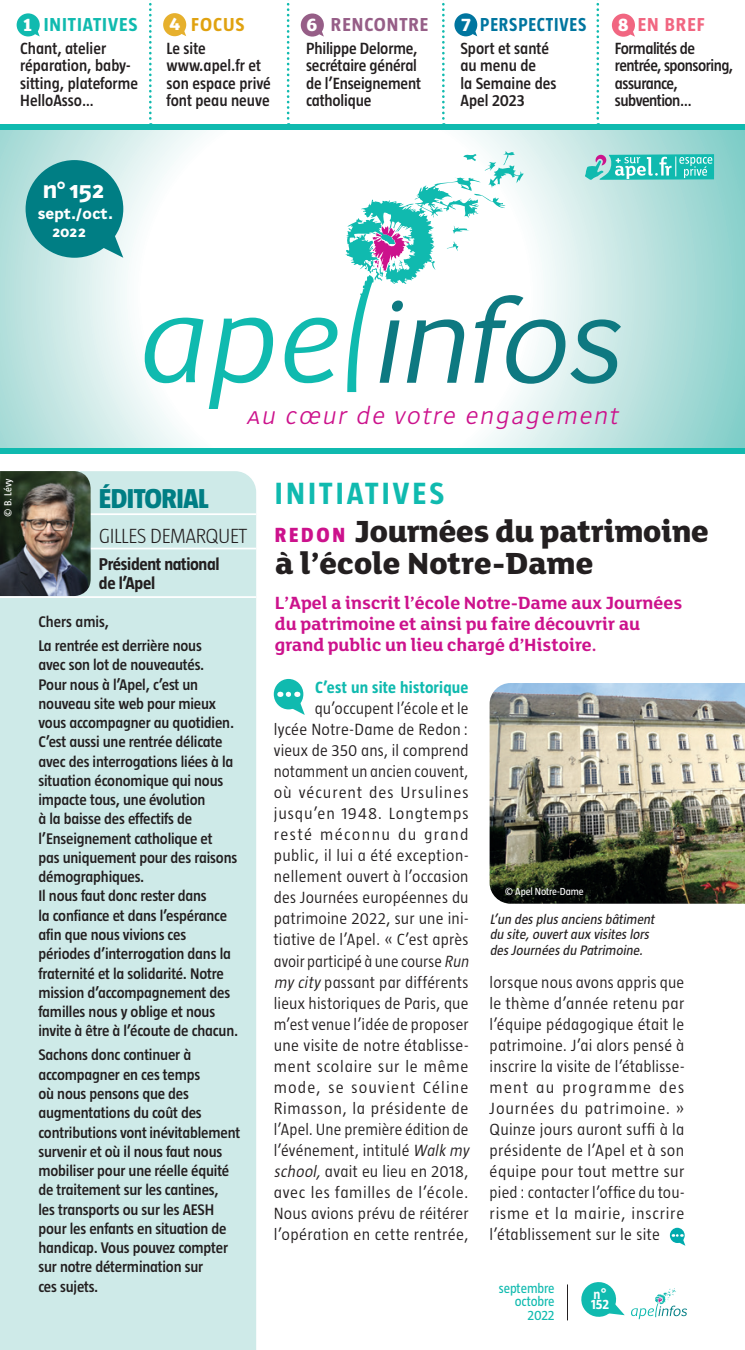
<style>
.page{position:relative;width:745px;height:1350px;background:#fff}
.page>*{position:absolute;margin:0;border:0;box-sizing:border-box;transform-origin:0 0}
.t1{font:800 33.25px/31.5px "FS Lola";letter-spacing:-.01em;color:#231f20}
.t2{font:700 31.5px "Taz";letter-spacing:.1em;color:#10baaf}
.t3{font:800 28px "Taz";letter-spacing:-.02em;color:#007e84}
.t4{font:italic 300 24.5px "Amb Newut Plain";color:#cc128c}
.t5{font:800 24.5px "Amb Newut Plain";color:#fff}
.t6{font:300 21px "Taz";letter-spacing:-.02em;color:#231f20}
.t7{font:700 19.25px/21px "FS Lola";color:#cc128c}
.t8{font:700 19.25px "Taz";letter-spacing:.05em;color:#00759f;scale:.91 1}
.t9{font:700 19.25px "Taz";letter-spacing:.05em;color:#10baaf}
.t10{font:700 19.25px "Taz";letter-spacing:.05em;color:#965e87}
.t11{font:700 19.25px "Taz";letter-spacing:.05em;color:#f16681}
.t12{font:700 19.25px "Taz";letter-spacing:.05em;color:#e0a210}
.t13{font:700 17.5px/19.2px "Taz";letter-spacing:-.02em;color:#231f20}
.t14{font:300 16.62px/21px "Taz";letter-spacing:.015em;color:#231f20}
.t15{font:600 16.62px/17.5px "Taz";letter-spacing:-.01em;color:#231f20}
.t16{font:600 16.62px/17.5px "Taz";letter-spacing:-.03em;color:#231f20}
.t17{font:700 16.62px "Taz";letter-spacing:.01em;color:#10baaf}
.t18{font:600 15.75px/19.2px "Taz";letter-spacing:-.01em;color:#231f20}
.t19{font:800 15.75px/17.5px "Amb Newut Plain";letter-spacing:.01em;color:#fff}
.t20{font:italic 14px/15.8px "Taz";color:#231f20}
.t21{font:14px/13.1px "Taz";letter-spacing:-.005em;color:#10baaf;text-align:right}
.t22{font:700 14px/10.5px "Taz";color:#fff}
.t23{font:10.5px "Taz";letter-spacing:-.01em;color:#fff}
.s1{font-family:"FS Lola";font-weight:800;color:#fff}
.s2{font-family:"Taz";font-size:21px;color:#cc128c}
.s3{font-style:italic}
</style>
<div class="page">
<svg style="left:0;top:130px;width:744px;height:318px"></svg>
<div style="left:0;top:125px;width:744px;height:5px;background:#10baaf"></div>
<div style="left:0;top:448px;width:744px;height:6px;background:#10baaf"></div>
<svg style="left:441px;top:0;width:3px;height:125px"></svg>
<svg style="left:286px;top:0;width:3px;height:125px"></svg>
<svg style="left:149px;top:0;width:2px;height:125px"></svg>
<svg style="left:596px;top:0;width:2px;height:125px"></svg>
<div style="left:17px;top:13px;width:23px;height:23px;background:#10baaf;border-radius:50%"></div>
<svg style="left:32px;top:25px;width:8px;height:11px"></svg>
<div style="left:163px;top:13px;width:23px;height:23px;background:#e6b02d;border-radius:50%"></div>
<svg style="left:177px;top:27px;width:9px;height:9px"></svg>
<div style="left:300px;top:13px;width:23px;height:24px;background:#965e87;border-radius:50%"></div>
<svg style="left:312px;top:28px;width:11px;height:9px"></svg>
<div style="left:454px;top:13px;width:23px;height:23px;background:#00759f;border-radius:50%"></div>
<svg style="left:469px;top:27px;width:8px;height:9px"></svg>
<div style="left:611px;top:14px;width:23px;height:23px;background:#f16681;border-radius:50%"></div>
<svg style="left:623px;top:29px;width:11px;height:8px"></svg>
<div style="left:273px;top:679px;width:30px;height:30px;background:#10baaf;border-radius:50%"></div>
<svg style="left:280px;top:691px;width:24px;height:24px"></svg>
<img style="left:489px;top:683px;width:255px;height:220px">
<svg style="left:669px;top:1227px;width:15px;height:15px"></svg>
<svg style="left:672px;top:1234px;width:13px;height:11px"></svg>
<svg style="left:581px;top:1282px;width:43px;height:35px"></svg>
<hr style="left:566px;top:1284px;width:1px;height:36px;background:#231f20">
<div style="left:0;top:471px;width:256px;height:878px;background:#ceeae8"></div>
<hr style="left:87px;top:513px;width:169px;height:2px;background:#fff">
<hr style="left:87px;top:547px;width:169px;height:2px;background:#fff">
<img style="left:0;top:471px;width:91px;height:125px">
<hr style="left:0;top:596px;width:256px;height:2px;background:#fff">
<svg style="left:631px;top:1288px;width:55px;height:31px"></svg>
<div style="left:26px;top:160px;width:97px;height:98px;background:#007e84;border-radius:50%"></div>
<svg style="left:74px;top:215px;width:49px;height:43px"></svg>
<svg style="left:145px;top:317px;width:58px;height:66px"></svg>
<svg style="left:209px;top:317px;width:64px;height:92px"></svg>
<svg style="left:284px;top:317px;width:53px;height:66px"></svg>
<svg style="left:344px;top:151px;width:369px;height:241px"></svg>
<p class="t9" style="left:22px;top:15px;width:117px"><span class="s1">1</span> INITIATIVES</p>
<p class="t15" style="left:20px;top:39px;width:119px">Chant, atelier réparation, baby&shy;sitting, plateforme<br>HelloAsso…</p>
<h3 class="t5" style="left:43px;top:178px;width:63px">n° 152</h3>
<p class="t19" style="left:53px;top:206px;width:61px;text-indent:-15px">sept./oct.<br>2022</p>
<p class="t12" style="left:169px;top:15px;width:77px"><span class="s1">4</span> FOCUS</p>
<p class="t15" style="left:166px;top:39px;width:106px">Le site www.apel.fr et son espace privé font peau neuve</p>
<p class="t10" style="left:306px;top:15px;width:123px"><span class="s1">6</span> RENCONTRE</p>
<p class="t15" style="left:306px;top:39px;width:116px">Philippe Delorme, secrétaire général de l’Enseignement catholique</p>
<p class="t8" style="left:460px;top:15px;width:140px"><span class="s1">7</span> PERSPECTIVES</p>
<p class="t15" style="left:460px;top:39px;width:98px">Sport et santé au menu de<br>la Semaine des<br>Apel 2023</p>
<p class="t11" style="left:617px;top:15px;width:89px"><span class="s1">8</span> EN BREF</p>
<p class="t16" style="left:614px;top:39px;width:120px">Formalités de rentrée, sponsoring, assurance, subvention…</p>
<h3 class="t4" style="left:245px;top:404px;width:377px">Au cœur de votre engagement</h3>
<p class="t23" style="left:3px;top:516px;width:39px;rotate:-90deg">© B. Lévy</p>
<h3 class="t3" style="left:99px;top:484px;width:111px">ÉDITORIAL</h3>
<p class="t6" style="left:99px;top:525px;width:150px">GILLES DEMARQUET</p>
<p class="t13" style="left:99px;top:554px;width:122px">Président national de l’Apel</p>
<p class="t18" style="left:38px;top:609px;width:165px;line-height:24.2px">Chers amis,<br>La rentrée est derrière nous</p>
<p class="t18" style="left:38px;top:655px;width:201px">avec son lot de nouveautés.<br>Pour nous à l’Apel, c’est un nouveau site web pour mieux vous accompagner au quotidien.<br>C’est aussi une rentrée délicate avec des interrogations liées à la situation économique qui nous impacte tous, une évolution<br>à la baisse des effectifs de l’Enseignement catholique et<br>pas uniquement pour des raisons démographiques.<br>Il nous faut donc rester dans<br>la confiance et dans l’espérance afin que nous vivions ces périodes d’interrogation dans la fraternité et la solidarité. Notre mission d’accompagnement des familles nous y oblige et nous invite à être à l’écoute de chacun.</p>
<p class="t18" style="left:38px;top:1045px;width:203px">Sachons donc continuer à accompagner en ces temps<br>où nous pensons que des augmentations du coût des contributions vont inévitablement survenir et où il nous faut nous mobiliser pour une réelle équité de traitement sur les cantines,<br>les transports ou sur les AESH pour les enfants en situation de handicap. Vous pouvez compter sur notre détermination sur<br>ces sujets.</p>
<h2 class="t2" style="left:274px;top:476px;width:171px">INITIATIVES</h2>
<h1 class="t1" style="left:274px;top:517px;width:435px"><span class="s2">REDON</span> Journées du patrimoine à l’école Notre-Dame</h1>
<p class="t7" style="left:274px;top:593px;width:408px">L’Apel a inscrit l’école Notre-Dame aux Journées du patrimoine et ainsi pu faire découvrir au grand public un lieu chargé d’Histoire.</p>
<p class="t17" style="left:315px;top:679px;width:155px">C’est un site historique</p>
<p class="t14" style="left:273px;top:698px;width:199px;text-indent:41px">qu’occupent l’école et le lycée Notre-Dame de Redon : vieux de 350 ans, il comprend notamment un ancien couvent, où vécurent des Ursulines jusqu’en 1948. Longtemps resté méconnu du grand public, il lui a été exception&shy;nellement ouvert à l’occasion des Journées européennes du patrimoine 2022, sur une ini&shy;tiative de l’Apel. « C’est après avoir participé à une course <span class="s3">Run my city</span> passant par différents lieux historiques de Paris, que m’est venue l’idée de proposer une visite de notre établisse&shy;ment scolaire sur le même mode, se souvient Céline<br>Rimasson, la présidente de l’Apel. Une première édition de l’événement, intitulé <span class="s3">Walk my school,</span> avait eu lieu en 2018, avec les familles de l’école.<br>Nous avions prévu de réitérer l’opération en cette rentrée,</p>
<p class="t23" style="left:504px;top:886px;width:80px">© Apel Notre-Dame</p>
<p class="t20" style="left:489px;top:911px;width:169px">L’un des plus anciens bâtiment du site,ouvertaux visites lors des Journées du Patrimoine.</p>
<p class="t14" style="left:489px;top:971px;width:196px;text-align:justify">lorsque nous avons appris que le thème d’année retenu par l’équipe pédagogique était le patrimoine. J’ai alors pensé à inscrire la visite de l’établisse&shy;ment au programme des Journées du patrimoine. » Quinze jours auront suffi à la présidente de l’Apel et à son équipe pour tout mettre sur pied : contacter l’office du tou&shy;risme et la mairie, inscrire l’établissement sur le site</p>
<p class="t21" style="left:498px;top:1281px;width:57px">septembre octobre<br>2022</p>
<p class="t22" style="left:590px;top:1288px;width:20px">n°<br>152</p>
</div>
